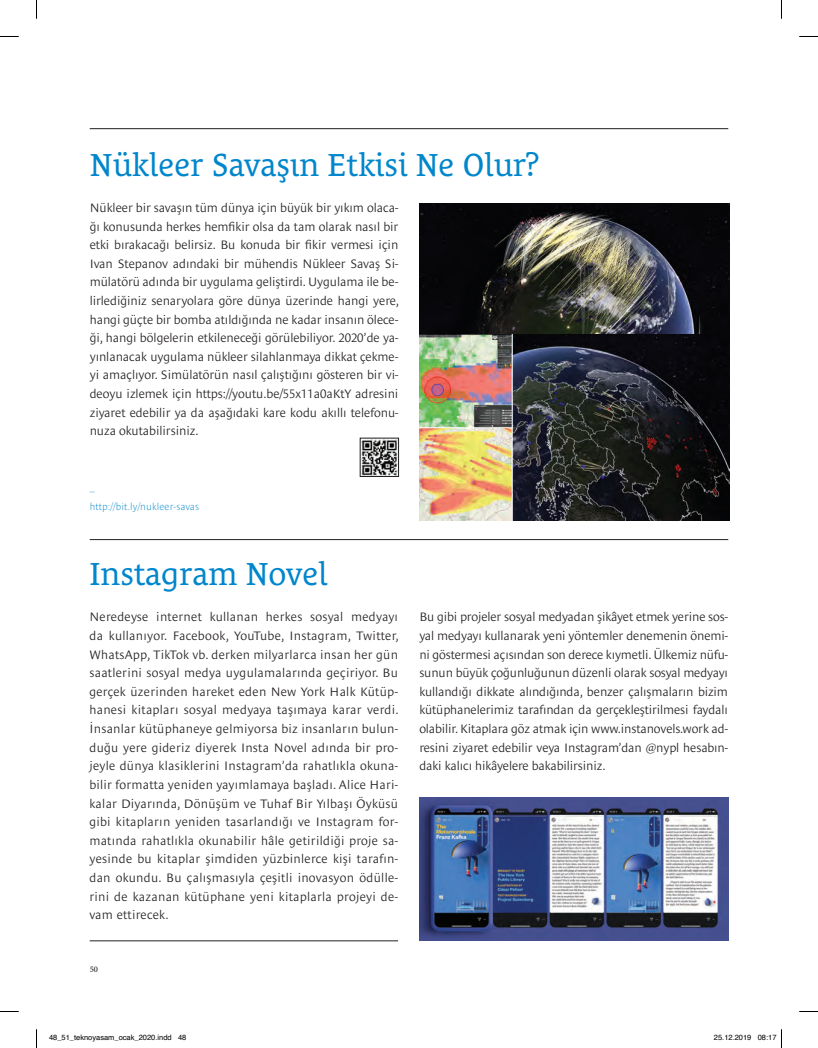
<style>
.page{position:relative;width:818px;height:1048px;background:#fff}
.page>*{position:absolute;margin:0;border:0;box-sizing:border-box;transform-origin:0 0}
.t1{font:32.5px "Le Monde Courrier Pro";color:#0086cc}
.t2{font:300 12.5px/18.6px "Le Monde Sans Pro";letter-spacing:-.005em;color:#231f20;text-align:justify}
.t3{font:300 expanded 10px/18.6px "Le Monde Sans Pro";letter-spacing:.01em;color:#0086cc}
.t4{font:500 8.62px "Minion Pro";color:#231f20}
.t5{font:7.5px "Helvetica";color:#000}
</style>
<div class="page">
<hr style="left:90px;top:940px;width:308px;height:1px;background:#231f20">
<hr style="left:90px;top:128px;width:637px;height:1px;background:#231f20">
<hr style="left:90px;top:539px;width:637px;height:1px;background:#231f20">
<img style="left:419px;top:204px;width:310px;height:316px">
<img style="left:419px;top:797px;width:309px;height:143px">
<img style="left:361px;top:440px;width:35px;height:35px">
<svg style="left:0;top:36px;width:19px;height:1px"></svg>
<svg style="left:799px;top:36px;width:18px;height:1px"></svg>
<svg style="left:0;top:1011px;width:19px;height:1px"></svg>
<svg style="left:799px;top:1011px;width:18px;height:1px"></svg>
<svg style="left:36px;top:0;width:1px;height:19px"></svg>
<svg style="left:36px;top:1029px;width:1px;height:18px"></svg>
<h1 class="t1" style="left:90px;top:139px;width:451px">Nükleer Savaşın Etkisi Ne Olur?</h1>
<p class="t2" style="left:90px;top:197px;width:310px">Nükleer bir savaşın tüm dünya için büyük bir yıkım olaca&shy;ğı konusunda herkes hemfikir olsa da tam olarak nasıl bir etki bırakacağı belirsiz. Bu konuda bir fikir vermesi için Ivan Stepanov adındaki bir mühendis Nükleer Savaş Si&shy;mülatörü adında bir uygulama geliştirdi. Uygulama ile be&shy;lirlediğiniz senaryolara göre dünya üzerinde hangi yere, hangi güçte bir bomba atıldığında ne kadar insanın ölece&shy;ği, hangi bölgelerin etkileneceği görülebiliyor. 2020’de ya&shy;yınlanacak uygulama nükleer silahlanmaya dikkat çekme&shy;yi amaçlıyor. Simülatörün nasıl çalıştığını gösteren bir vi&shy;deoyu izlemek için https://youtu.be/55x11a0aKtY adresini ziyaret edebilir ya da aşağıdaki kare kodu akıllı telefonu&shy;nuza okutabilirsiniz.</p>
<p class="t3" style="left:90px;top:477px;width:111px">_ http://bit.ly/nukleer-savas</p>
<h1 class="t1" style="left:89px;top:548px;width:240px">Instagram Novel</h1>
<p class="t2" style="left:89px;top:606px;width:310px">Neredeyse internet kullanan herkes sosyal medyayı da kullanıyor. Facebook, YouTube, Instagram, Twitter, WhatsApp, TikTok vb. derken milyarlarca insan her gün saatlerini sosyal medya uygulamalarında geçiriyor. Bu gerçek üzerinden hareket eden New York Halk Kütüp&shy;hanesi kitapları sosyal medyaya taşımaya karar verdi.<br>İnsanlar kütüphaneye gelmiyorsa biz insanların bulun&shy;duğu yere gideriz diyerek Insta Novel adında bir pro&shy;jeyle dünya klasiklerini Instagram’da rahatlıkla okuna&shy;bilir formatta yeniden yayımlamaya başladı. Alice Hari&shy;kalar Diyarında, Dönüşüm ve Tuhaf Bir Yılbaşı Öyküsü gibi kitapların yeniden tasarlandığı ve Instagram for&shy;matında rahatlıkla okunabilir hâle getirildiği proje sa&shy;yesinde bu kitaplar şimdiden yüzbinlerce kişi tarafın&shy;dan okundu. Bu çalışmasıyla çeşitli inovasyon ödülle&shy;rini de kazanan kütüphane yeni kitaplarla projeyi de&shy;vam ettirecek.</p>
<p class="t2" style="left:419px;top:606px;width:310px">Bu gibi projeler sosyal medyadan şikâyet etmek yerine sos&shy;yal medyayı kullanarak yeni yöntemler denemenin önemi&shy;ni göstermesi açısından son derece kıymetli. Ülkemiz nüfu&shy;sunun büyük çoğunluğunun düzenli olarak sosyal medyayı kullandığı dikkate alındığında, benzer çalışmaların bizim kütüphanelerimiz tarafından da gerçekleştirilmesi faydalı olabilir. Kitaplara göz atmak için www.instanovels.work ad&shy;resini ziyaret edebilir veya Instagram’dan @nypl hesabın&shy;daki kalıcı hikâyelere bakabilirsiniz.</p>
<p class="t4" style="left:90px;top:963px;width:10px">50</p>
<p class="t5" style="left:49px;top:1031px;width:139px">48_51_teknoyasam_ocak_2020.indd 48</p>
<p class="t5" style="left:713px;top:1031px;width:64px">25.12.2019 08:17</p>
</div>
